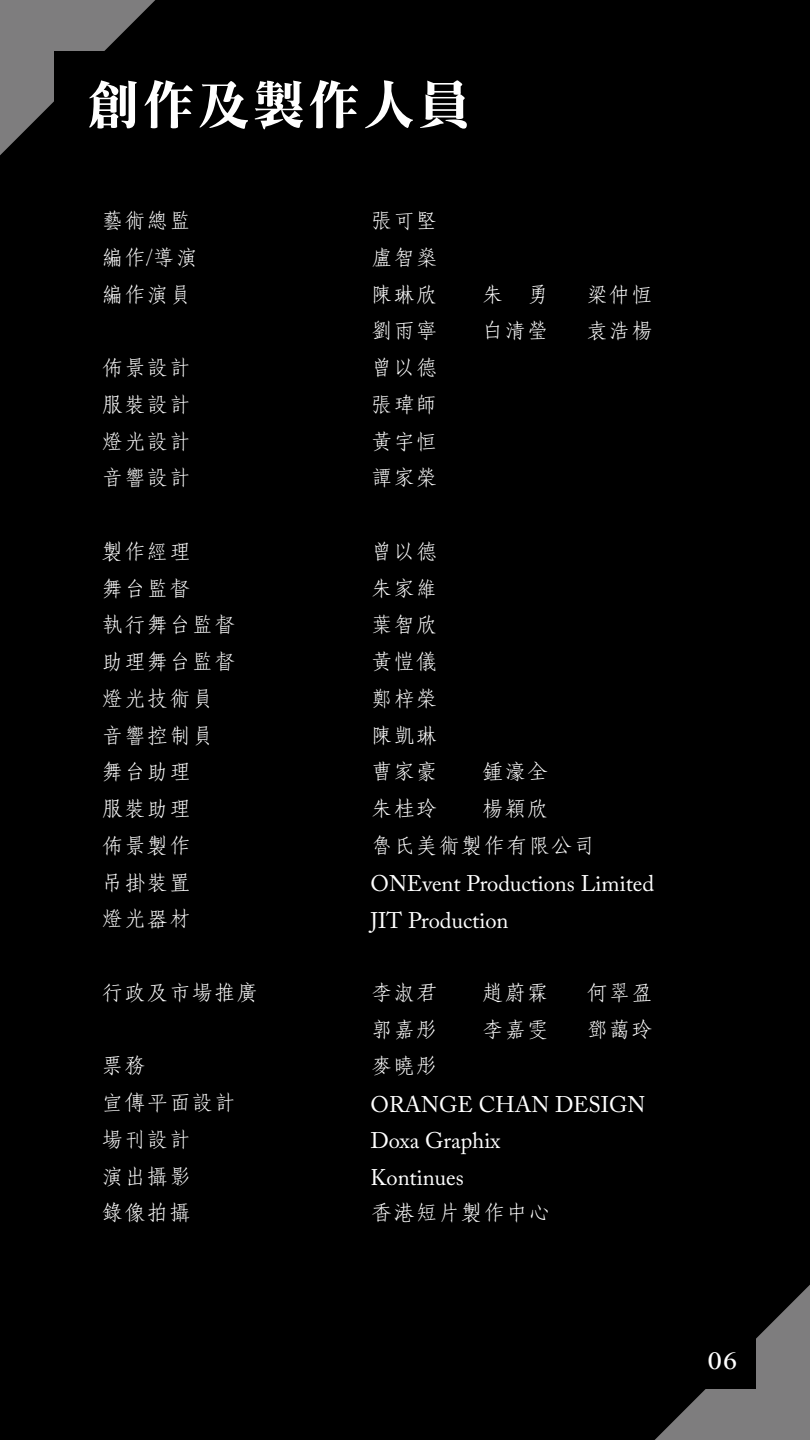
<style>
.page{position:relative;width:810px;height:1440px;background:#000}
.page>*{position:absolute;margin:0;border:0;box-sizing:border-box;transform-origin:0 0}
.t1{font:52.5px "DF Li Song W7 WIN BF";letter-spacing:.05em;color:#fff}
.t2{font:300 22.5px "C Fang Song HK";color:#fff}
.t3{font:22.5px "Adobe Caslon Pro";color:#fff}
.t4{font:22.5px "Bangla MN";color:#fff}
</style>
<div class="page">
<svg style="left:0;top:0;width:155px;height:155px"></svg>
<svg style="left:655px;top:1285px;width:155px;height:155px"></svg>
<div style="left:55px;top:51px;width:119px;height:119px;background:#000"></div>
<div style="left:636px;top:1270px;width:119px;height:119px;background:#000"></div>
<h1 class="t1" style="left:87px;top:78px;width:385px">創作及製作人員</h1>
<p class="t2" style="left:101px;top:205px;width:91px">藝術總監</p>
<p class="t2" style="left:371px;top:205px;width:69px">張可堅</p>
<p class="t2" style="left:101px;top:242px;width:98px">編作/導演</p>
<p class="t2" style="left:371px;top:242px;width:69px">盧智燊</p>
<p class="t2" style="left:101px;top:279px;width:91px">編作演員</p>
<p class="t2" style="left:371px;top:279px;width:69px">陳琳欣</p>
<p class="t2" style="left:482px;top:279px;width:69px">朱　勇</p>
<p class="t2" style="left:586px;top:279px;width:69px">梁仲恆</p>
<p class="t2" style="left:371px;top:315px;width:69px">劉雨寧</p>
<p class="t2" style="left:482px;top:315px;width:69px">白清瑩</p>
<p class="t2" style="left:586px;top:315px;width:69px">袁浩楊</p>
<p class="t2" style="left:101px;top:352px;width:91px">佈景設計</p>
<p class="t2" style="left:371px;top:352px;width:69px">曾以德</p>
<p class="t2" style="left:101px;top:389px;width:91px">服裝設計</p>
<p class="t2" style="left:371px;top:389px;width:69px">張瑋師</p>
<p class="t2" style="left:101px;top:426px;width:91px">燈光設計</p>
<p class="t2" style="left:371px;top:426px;width:69px">黃宇恒</p>
<p class="t2" style="left:101px;top:462px;width:91px">音響設計</p>
<p class="t2" style="left:371px;top:462px;width:69px">譚家榮</p>
<p class="t2" style="left:101px;top:536px;width:91px">製作經理</p>
<p class="t2" style="left:371px;top:536px;width:69px">曾以德</p>
<p class="t2" style="left:101px;top:573px;width:91px">舞台監督</p>
<p class="t2" style="left:371px;top:573px;width:69px">朱家維</p>
<p class="t2" style="left:101px;top:609px;width:136px">執行舞台監督</p>
<p class="t2" style="left:371px;top:609px;width:69px">葉智欣</p>
<p class="t2" style="left:101px;top:646px;width:136px">助理舞台監督</p>
<p class="t2" style="left:371px;top:646px;width:69px">黃愷儀</p>
<p class="t2" style="left:101px;top:683px;width:114px">燈光技術員</p>
<p class="t2" style="left:371px;top:683px;width:69px">鄭梓榮</p>
<p class="t2" style="left:101px;top:720px;width:114px">音響控制員</p>
<p class="t2" style="left:371px;top:720px;width:69px">陳凱琳</p>
<p class="t2" style="left:101px;top:756px;width:91px">舞台助理</p>
<p class="t2" style="left:371px;top:756px;width:69px">曹家豪</p>
<p class="t2" style="left:482px;top:756px;width:69px">鍾濠全</p>
<p class="t2" style="left:101px;top:793px;width:91px">服裝助理</p>
<p class="t2" style="left:371px;top:793px;width:69px">朱桂玲</p>
<p class="t2" style="left:482px;top:793px;width:69px">楊穎欣</p>
<p class="t2" style="left:101px;top:830px;width:91px">佈景製作</p>
<p class="t2" style="left:371px;top:830px;width:226px">魯氏美術製作有限公司</p>
<p class="t2" style="left:101px;top:867px;width:91px">吊掛裝置</p>
<p class="t3" style="left:371px;top:870px;width:285px">ONEvent Productions Limited</p>
<p class="t2" style="left:101px;top:903px;width:91px">燈光器材</p>
<p class="t3" style="left:371px;top:907px;width:140px">JIT Production</p>
<p class="t2" style="left:101px;top:977px;width:159px">行政及市場推廣</p>
<p class="t2" style="left:371px;top:977px;width:69px">李淑君</p>
<p class="t2" style="left:482px;top:977px;width:69px">趙蔚霖</p>
<p class="t2" style="left:586px;top:977px;width:69px">何翠盈</p>
<p class="t2" style="left:371px;top:1014px;width:69px">郭嘉彤</p>
<p class="t2" style="left:482px;top:1014px;width:69px">李嘉雯</p>
<p class="t2" style="left:586px;top:1014px;width:69px">鄧藹玲</p>
<p class="t2" style="left:101px;top:1050px;width:46px">票務</p>
<p class="t2" style="left:371px;top:1050px;width:69px">麥曉彤</p>
<p class="t2" style="left:101px;top:1087px;width:136px">宣傳平面設計</p>
<p class="t3" style="left:371px;top:1091px;width:276px">ORANGE CHAN DESIGN</p>
<p class="t2" style="left:101px;top:1124px;width:91px">場刊設計</p>
<p class="t3" style="left:371px;top:1127px;width:131px">Doxa Graphix</p>
<p class="t2" style="left:101px;top:1161px;width:91px">演出攝影</p>
<p class="t3" style="left:371px;top:1164px;width:95px">Kontinues</p>
<p class="t2" style="left:101px;top:1197px;width:91px">錄像拍攝</p>
<p class="t2" style="left:371px;top:1197px;width:181px">香港短片製作中心</p>
<p class="t4" style="left:708px;top:1345px;width:31px">06</p>
</div>
